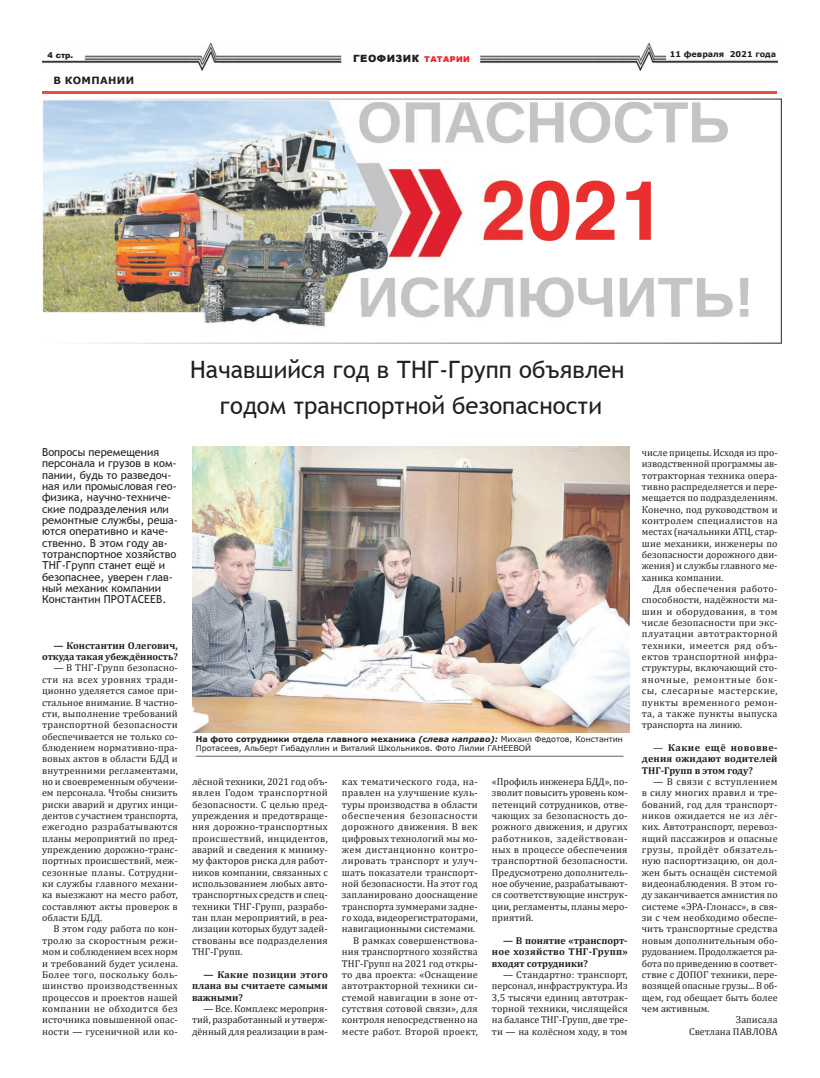
<style>
.page{position:relative;width:820px;height:1078px;background:#fff}
.page>*{position:absolute;margin:0;border:0;box-sizing:border-box;transform-origin:0 0}
.t1{font:23.9px/35.9px "Trebuchet MS";color:#231f20;text-align:center}
.t2{font:11px/11.3px "Trebuchet MS";color:#231f20}
.t3{font:10px/11.3px "Cambria";color:#231f20;text-align:justify}
.t4{font:700 10px/11.3px "Cambria";letter-spacing:.01em;color:#231f20;text-align:justify}
.t5{font:10px "Cambria";letter-spacing:.025em;color:#231f20}
.t6{font:10px "Cambria";letter-spacing:.045em;color:#231f20}
.t7{font:900 10px "Arial";letter-spacing:.05em;color:#231f20}
.t8{font:700 10px "Verdana";letter-spacing:.035em;color:#231f20}
.t9{font:8px/9px "Verdana";color:#231f20}
.t10{font:700 8px "Verdana";color:#231f20}
.t11{font:900 8px "Arial";color:#231f20}
.s1{font-size:8px;color:#ee1d23}
.s2{font-weight:700}
.s3{font-weight:700;font-style:italic}
.s4{font-weight:400}
</style>
<div class="page">
<hr style="left:43px;top:91px;width:734px;height:3px;background:#ef4c3a">
<img style="left:43px;top:42px;width:734px;height:28px">
<img style="left:44px;top:101px;width:705px;height:227px">
<div style="left:42px;top:99px;width:739px;height:244px;border:1px solid #fff"></div>
<img style="left:192px;top:446px;width:437px;height:286px">
<hr style="left:196px;top:755px;width:427px;height:1px;background:#616164">
<p class="t11" style="left:48px;top:49px;width:27px">4 стр.</p>
<p class="t10" style="left:669px;top:49px;width:108px">11 февраля 2021 года</p>
<p class="t7" style="left:353px;top:51px;width:118px">ГЕОФИЗИК <span class="s1">ТАТАРИИ</span></p>
<p class="t8" style="left:53px;top:73px;width:82px">В КОМПАНИИ</p>
<p class="t2" style="left:42px;top:446px;width:137px">Вопросы перемещения персонала и грузов в ком&shy;пании, будь то разведоч&shy;ная или промысловая гео&shy;физика, научно-техниче&shy;ские подразделения или ремонтные службы, реша&shy;ются оперативно и каче&shy;ственно. В этом году ав&shy;тотранспортное хозяйство<br>ТНГ-Групп станет ещё и безопаснее, уверен глав&shy;ный механик компании<br>Константин ПРОТАСЕЕВ.</p>
<p class="t4" style="left:42px;top:639px;width:137px;text-align:right">— Константин Олегович, откуда такая убеждённость?</p>
<p class="t3" style="left:42px;top:662px;width:137px;text-indent:11px">— В ТНГ-Групп безопасно&shy;сти на всех уровнях тради&shy;ционно уделяется самое при&shy;стальное внимание. В частно&shy;сти, выполнение требований транспортной безопасности обеспечивается не только со&shy;блюдением нормативно-пра&shy;вовых актов в области БДД и внутренними регламентами, но и своевременным обучени&shy;ем персонала. Чтобы снизить риски аварий и других инци&shy;дентов с участием транспорта, ежегодно разрабатываются планы мероприятий по пред&shy;упреждению дорожно-транс&shy;портных происшествий, меж&shy;сезонные планы. Сотрудни&shy;ки службы главного механи&shy;ка выезжают на место работ, составляют акты проверок в области БДД.</p>
<p class="t3" style="left:42px;top:923px;width:137px;text-indent:11px">В этом году работа по кон&shy;тролю за скоростным режи&shy;мом и соблюдением всех норм и требований будет усилена.<br>Более того, поскольку боль&shy;шинство производственных процессов и проектов нашей компании не обходится без источника повышенной опас&shy;ности — гусеничной или ко-</p>
<h1 class="t1" style="left:190px;top:351px;width:435px">Начавшийся год в ТНГ-Групп объявлен годом транспортной безопасности</h1>
<p class="t9" style="left:196px;top:734px;width:428px"><span class="s2">На фото сотрудники отдела главного механика</span> <span class="s3">(слева направо):</span> Михаил Федотов, Константин<br>Протасеев, Альберт Гибадуллин и Виталий Школьников. Фото Лилии ГАНЕЕВОЙ</p>
<p class="t3" style="left:192px;top:775px;width:137px">лёсной техники, 2021 год объ&shy;явлен Годом транспортной безопасности. С целью пред&shy;упреждения и предотвраще&shy;ния дорожно-транспортных происшествий, инцидентов, аварий и сведения к миниму&shy;му факторов риска для работ&shy;ников компании, связанных с использованием любых авто&shy;транспортных средств и спец&shy;техники ТНГ-Групп, разрабо&shy;тан план мероприятий, в реа&shy;лизации которых будут задей&shy;ствованы все подразделения ТНГ-Групп.</p>
<p class="t4" style="left:192px;top:968px;width:137px;text-indent:11px">— Какие позиции этого плана вы считаете самыми важными?</p>
<p class="t3" style="left:192px;top:1002px;width:137px;text-indent:11px">— Все. Комплекс мероприя&shy;тий, разработанный и утверж&shy;дённый для реализации в рам-</p>
<p class="t3" style="left:342px;top:775px;width:137px;text-align:right">ках тематического года, на&shy;правлен на улучшение куль&shy;туры производства в области обеспечения безопасности дорожного движения. В век цифровых технологий мы мо&shy;жем дистанционно контро&shy;лировать транспорт и улуч&shy;шать показатели транспорт&shy;ной безопасности. На этот год запланировано дооснащение транспорта зуммерами задне&shy;го хода, видеорегистраторами, навигационными системами.<br>В рамках совершенствова&shy;ния транспортного хозяйства<br>ТНГ-Групп на 2021 год откры&shy;то два проекта: «Оснащение автотракторной техники си&shy;стемой навигации в зоне от&shy;сутствия сотовой связи», для контроля непосредственно на месте работ. Второй проект,</p>
<p class="t3" style="left:491px;top:775px;width:137px">«Профиль инженера БДД», по&shy;зволит повысить уровень ком&shy;петенций сотрудников, отве&shy;чающих за безопасность до&shy;рожного движения, и других работников, задействован&shy;ных в процессе обеспечения транспортной безопасности.<br>Предусмотрено дополнитель&shy;ное обучение, разрабатывают&shy;ся соответствующие инструк&shy;ции, регламенты, планы меро&shy;приятий.</p>
<p class="t4" style="left:491px;top:934px;width:137px;text-indent:11px">— В понятие «транспорт&shy;ное хозяйство ТНГ-Групп» входят сотрудники?</p>
<p class="t3" style="left:491px;top:968px;width:137px;text-indent:11px">— Стандартно: транспорт, персонал, инфраструктура. Из 3,5 тысячи единиц автотрак&shy;торной техники, числящейся на балансе ТНГ-Групп, две тре&shy;ти — на колёсном ходу, в том</p>
<p class="t3" style="left:641px;top:446px;width:137px">числе прицепы. Исходя из про&shy;изводственной программы ав&shy;тотракторная техника опера&shy;тивно распределяется и пере&shy;мещается по подразделениям.<br>Конечно, под руководством и контролем специалистов на местах (начальники АТЦ, стар&shy;шие механики, инженеры по безопасности дорожного дви&shy;жения) и службы главного ме&shy;ханика компании.</p>
<p class="t3" style="left:641px;top:582px;width:137px;text-indent:11px">Для обеспечения работо&shy;способности, надёжности ма&shy;шин и оборудования, в том числе безопасности при экс&shy;плуатации автотракторной техники, имеется ряд объ&shy;ектов транспортной инфра&shy;структуры, включающий сто&shy;яночные, ремонтные бок&shy;сы, слесарные мастерские, пункты временного ремон&shy;та, а также пункты выпуска транспорта на линию.</p>
<p class="t4" style="left:641px;top:741px;width:137px;text-indent:11px"><span class="s4">—</span> Какие ещё нововве&shy;дения ожидают водителей ТНГ-Групп в этом году?</p>
<p class="t5" style="left:653px;top:775px;width:126px">— В связи с вступлением</p>
<p class="t3" style="left:641px;top:787px;width:137px">в силу многих правил и тре-</p>
<p class="t3" style="left:641px;top:798px;width:137px">бований, год для транспорт-</p>
<p class="t5" style="left:641px;top:809px;width:137px">ников ожидается не из лёг-</p>
<p class="t3" style="left:641px;top:821px;width:137px">ких. Автотранспорт, перевоз-</p>
<p class="t3" style="left:641px;top:832px;width:137px">ящий пассажиров и опасные</p>
<p class="t6" style="left:641px;top:843px;width:137px">грузы, пройдёт обязатель-</p>
<p class="t3" style="left:641px;top:855px;width:137px">ную паспортизацию, он дол-</p>
<p class="t3" style="left:641px;top:866px;width:137px">жен быть оснащён системой</p>
<p class="t3" style="left:641px;top:877px;width:137px">видеонаблюдения. В этом го-</p>
<p class="t3" style="left:641px;top:889px;width:137px">ду заканчивается амнистия по</p>
<p class="t3" style="left:641px;top:900px;width:137px">системе «ЭРА-Глонасс», в свя-</p>
<p class="t3" style="left:641px;top:911px;width:137px">зи с чем необходимо обеспе-</p>
<p class="t3" style="left:641px;top:923px;width:137px">чить транспортные средства</p>
<p class="t3" style="left:641px;top:934px;width:137px">новым дополнительным обо-</p>
<p class="t3" style="left:641px;top:945px;width:137px">рудованием. Продолжается ра-</p>
<p class="t3" style="left:641px;top:957px;width:137px">бота по приведению в соответ-</p>
<p class="t3" style="left:641px;top:968px;width:137px">ствие с ДОПОГ техники, пере-</p>
<p class="t3" style="left:641px;top:979px;width:137px">возящей опасные грузы... В об-</p>
<p class="t3" style="left:641px;top:991px;width:137px">щем, год обещает быть более</p>
<p class="t3" style="left:641px;top:1002px;width:69px">чем активным.</p>
<p class="t3" style="left:735px;top:1013px;width:43px">Записала</p>
<p class="t3" style="left:688px;top:1025px;width:90px">Светлана ПАВЛОВА</p>
</div>
